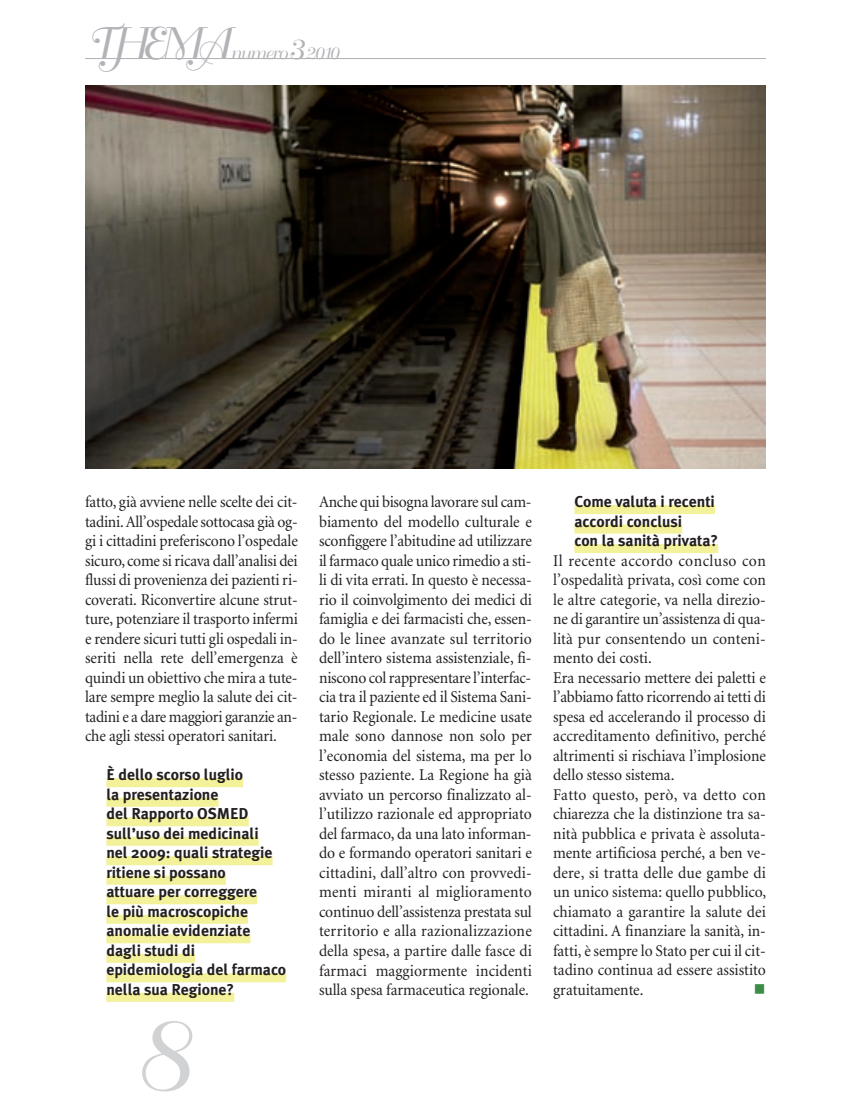
<style>
.page{position:relative;width:851px;height:1106px;background:#fff}
.page>*{position:absolute;margin:0;border:0;box-sizing:border-box;transform-origin:0 0}
.t1{font:105px "Bellevue";color:#d1d2d4}
.t2{font:45px "Bellevue";letter-spacing:-.125em;color:#b2b3b7}
.t3{font:18px "Bellevue";letter-spacing:-.05em;color:#b2b3b7}
.t4{font:16.5px/19.5px "Minion";letter-spacing:-.005em;color:#231f20;text-align:justify;scale:.94 1}
.t5{font:16.5px "Wingdings";color:#3b8c45;scale:.95 1}
.t6{font:700 15.75px/19.5px "Meta Plus";color:#231f20}
.s1{font-size:30px}
</style>
<div class="page">
<div style="left:106px;top:778px;width:137px;height:9px;background:#f3f199"></div>
<div style="left:106px;top:797px;width:112px;height:9px;background:#f3f199"></div>
<div style="left:106px;top:817px;width:142px;height:9px;background:#f3f199"></div>
<div style="left:106px;top:836px;width:152px;height:9px;background:#f3f199"></div>
<div style="left:106px;top:856px;width:166px;height:9px;background:#f3f199"></div>
<div style="left:106px;top:875px;width:120px;height:9px;background:#f3f199"></div>
<div style="left:106px;top:895px;width:151px;height:9px;background:#f3f199"></div>
<div style="left:106px;top:914px;width:142px;height:9px;background:#f3f199"></div>
<div style="left:106px;top:934px;width:144px;height:9px;background:#f3f199"></div>
<div style="left:106px;top:953px;width:89px;height:9px;background:#f3f199"></div>
<div style="left:106px;top:973px;width:180px;height:9px;background:#f3f199"></div>
<div style="left:106px;top:992px;width:128px;height:9px;background:#f3f199"></div>
<div style="left:574px;top:505px;width:140px;height:9px;background:#f3f199"></div>
<div style="left:574px;top:524px;width:108px;height:9px;background:#f3f199"></div>
<div style="left:574px;top:544px;width:144px;height:9px;background:#f3f199"></div>
<hr style="left:85px;top:58px;width:680px;height:1px;background:#b2b3b7">
<img style="left:85px;top:85px;width:680px;height:383px">
<h2 class="t2" style="left:85px;top:21px;width:145px">THEMA</h2>
<p class="t3" style="left:230px;top:44px;width:110px">numero<span class="s1">3</span>2010</p>
<p class="t4" style="left:85px;top:493px;width:228px">fatto, già avviene nelle scelte dei cit&shy;tadini. All’ospedale sottocasa già og&shy;gi i cittadini preferiscono l’ospedale sicuro, come si ricava dall’analisi dei flussi di provenienza dei pazienti ri&shy;coverati. Riconvertire alcune strut&shy;ture, potenziare il trasporto infermi e rendere sicuri tutti gli ospedali in&shy;seriti nella rete dell’emergenza è quindi un obiettivo che mira a tute&shy;lare sempre meglio la salute dei cit&shy;tadini e a dare maggiori garanzie an&shy;che agli stessi operatori sanitari.</p>
<p class="t6" style="left:106px;top:765px;width:181px">È dello scorso luglio<br>la presentazione<br>del Rapporto OSMED sull’uso dei medicinali<br>nel 2009: quali strategie ritiene si possano<br>attuare per correggere<br>le più macroscopiche anomalie evidenziate dagli studi di epidemiologia del farmaco nella sua Regione?</p>
<h1 class="t1" style="left:128px;top:1002px;width:58px">8</h1>
<p class="t4" style="left:319px;top:493px;width:228px">Anche qui bisogna lavorare sul cam&shy;biamento del modello culturale e sconfiggere l’abitudine ad utilizzare il farmaco quale unico rimedio a sti&shy;li di vita errati. In questo è necessa&shy;rio il coinvolgimento dei medici di famiglia e dei farmacisti che, essen&shy;do le linee avanzate sul territorio dell’intero sistema assistenziale, fi&shy;niscono col rappresentare l’interfac&shy;cia tra il paziente ed il Sistema Sani&shy;tario Regionale. Le medicine usate male sono dannose non solo per l’economia del sistema, ma per lo stesso paziente. La Regione ha già avviato un percorso finalizzato al&shy;l’utilizzo razionale ed appropriato del farmaco, da una lato informan&shy;do e formando operatori sanitari e cittadini, dall’altro con provvedi&shy;menti miranti al miglioramento continuo dell’assistenza prestata sul territorio e alla razionalizzazione della spesa, a partire dalle fasce di farmaci maggiormente incidenti sulla spesa farmaceutica regionale.</p>
<p class="t6" style="left:574px;top:492px;width:145px">Come valuta i recenti accordi conclusi<br>con la sanità privata?</p>
<p class="t4" style="left:553px;top:552px;width:228px;text-align:left">Il recente accordo concluso con l’ospedalità privata, così come con le altre categorie, va nella direzio&shy;ne di garantire un’assistenza di qua&shy;lità pur consentendo un conteni&shy;mento dei costi.<br>Era necessario mettere dei paletti e l’abbiamo fatto ricorrendo ai tetti di spesa ed accelerando il processo di accreditamento definitivo, perché altrimenti si rischiava l’implosione dello stesso sistema.<br>Fatto questo, però, va detto con chiarezza che la distinzione tra sa&shy;nità pubblica e privata è assoluta&shy;mente artificiosa perché, a ben ve&shy;dere, si tratta delle due gambe di un unico sistema: quello pubblico, chiamato a garantire la salute dei cittadini. A finanziare la sanità, in&shy;fatti, è sempre lo Stato per cui il cit&shy;tadino continua ad essere assistito gratuitamente.</p>
<p class="t5" style="left:753px;top:980px;width:14px">■</p>
</div>
